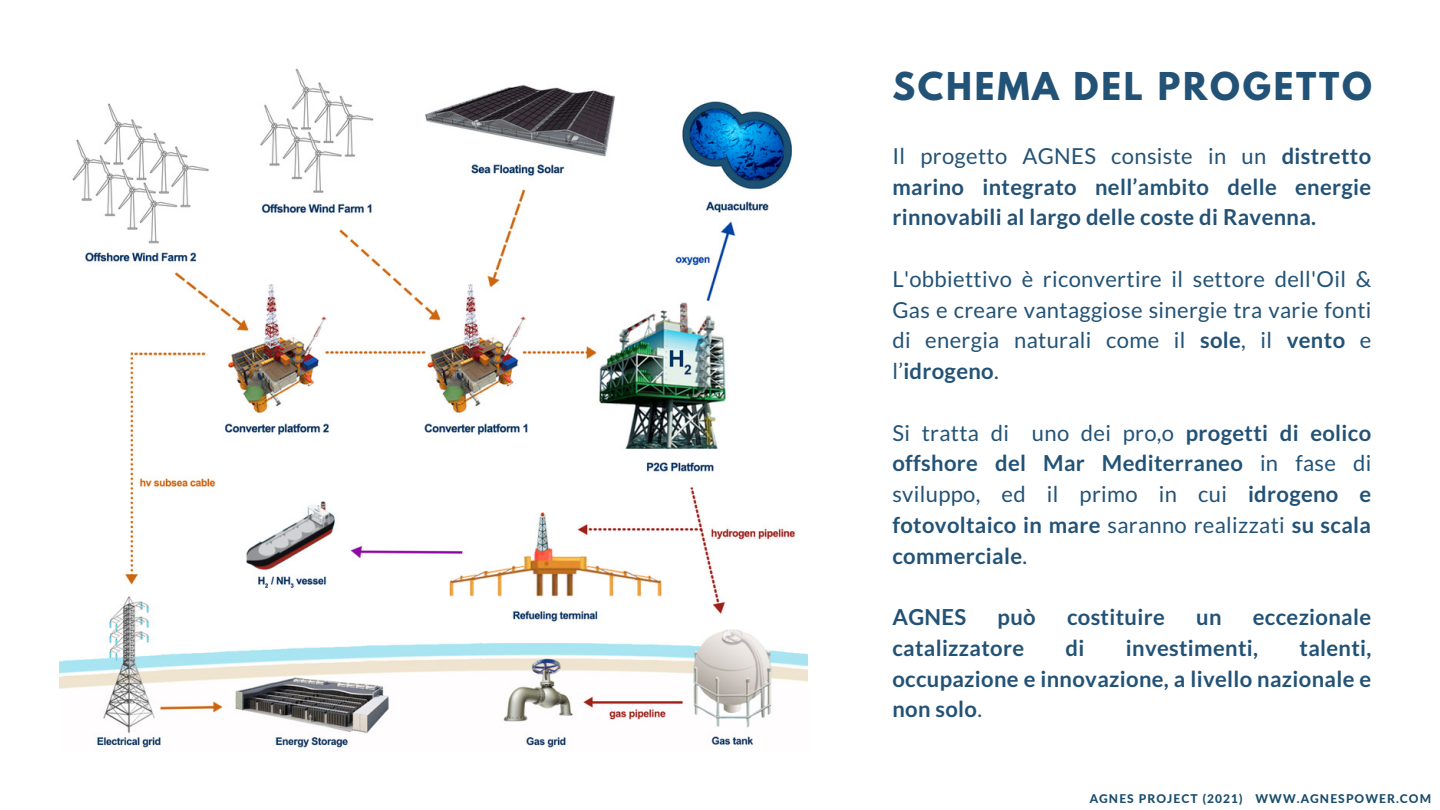
<style>
.page{position:relative;width:1440px;height:810px;background:#fff}
.page>*{position:absolute;margin:0;border:0;box-sizing:border-box;transform-origin:0 0}
.t1{font:700 34px "League Spartan";letter-spacing:.08em;color:#225276}
.t2{font:700 22px/30.8px "Lato";letter-spacing:.015em;color:#225276;text-align:justify}
.t3{font:22px/30.8px "Lato";letter-spacing:.015em;color:#225276;text-align:justify}
.t4{font:800 12px "Lato";letter-spacing:.09em;color:#194c6b}
.s1{font-weight:400}
.s2{font-weight:700}
</style>
<div class="page">
<img style="left:60px;top:68px;width:747px;height:682px">
<p class="t1" style="left:892px;top:69px;width:481px">SCHEMA DEL PROGETTO</p>
<p class="t2" style="left:892px;top:140px;width:480px"><span class="s1">Il progetto AGNES consiste in un</span> distretto marino integrato nell’ambito delle energie rinnovabili al largo delle coste di Ravenna.</p>
<p class="t3" style="left:892px;top:263px;width:481px">L'obbiettivo è riconvertire il settore dell'Oil &amp; Gas e creare vantaggiose sinergie tra varie fonti di energia naturali come il <span class="s2">sole</span>, il <span class="s2">vento</span> e l’<span class="s2">idrogeno</span>.</p>
<p class="t2" style="left:892px;top:417px;width:481px"><span class="s1">Si tratta di uno dei pro,o</span> progetti di eolico offshore del Mar Mediterraneo <span class="s1">in fase di sviluppo, ed il primo in cui</span> idrogeno e fotovoltaico in mare <span class="s1">saranno realizzati</span> su scala commerciale<span class="s1">.</span></p>
<p class="t2" style="left:892px;top:601px;width:75px">AGNES</p>
<p class="t2" style="left:998px;top:601px;width:40px">può</p>
<p class="t2" style="left:1067px;top:601px;width:99px">costituire</p>
<p class="t2" style="left:1196px;top:601px;width:27px">un</p>
<p class="t2" style="left:1253px;top:601px;width:120px">eccezionale</p>
<p class="t2" style="left:892px;top:632px;width:133px">catalizzatore</p>
<p class="t2" style="left:1066px;top:632px;width:20px">di</p>
<p class="t2" style="left:1126px;top:632px;width:134px">investimenti,</p>
<p class="t2" style="left:892px;top:632px;width:481px;text-indent:407px">talenti, occupazione e innovazione, a livello nazionale e non solo<span class="s1">.</span></p>
<p class="t4" style="left:1090px;top:791px;width:343px">AGNES PROJECT (2021) WWW.AGNESPOWER.COM</p>
</div>
